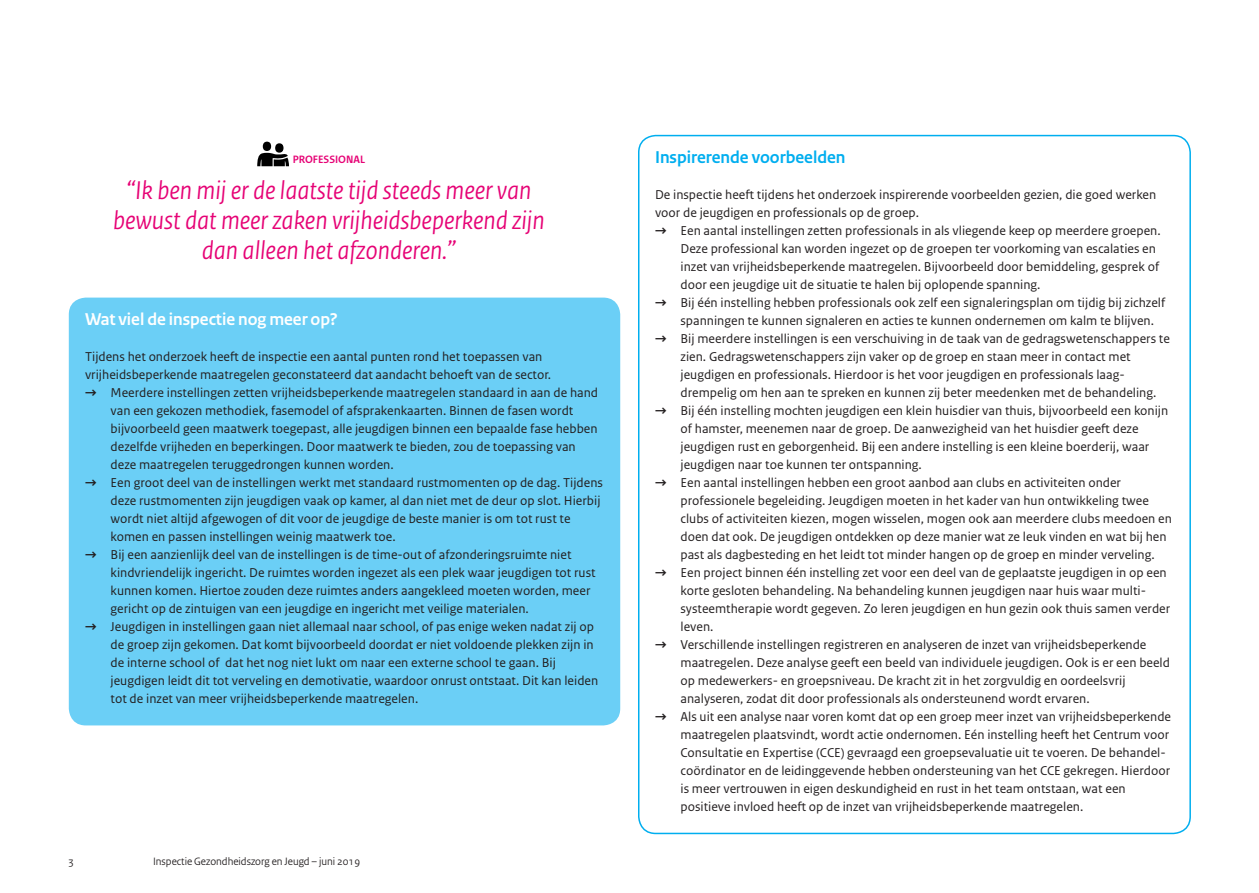
<style>
.page{position:relative;width:1259px;height:893px;background:#fff}
.page>*{position:absolute;margin:0;border:0;box-sizing:border-box;transform-origin:0 0}
._04_RO_Paragraafkop{font:italic 27px "Rijksoverheid Sans Heading";color:#e60275}
._04_RO_Paragraafkop-2{font:700 18px "Rijksoverheid Sans Heading";color:#fff}
._04_RO_Paragraafkop-3{font:700 18px "Rijksoverheid Sans Heading";color:#00aeef}
._04_RO_Paragraafkop-4{font:13.5px/18px "Rijksoverheid Sans Text";color:#231f20}
._04_RO_Paragraafkop-5{font:11.25px "Rijksoverheid Sans";color:#231f20}
._04_RO_Paragraafkop-6{font:700 11.25px "Rijksoverheid Sans Heading";color:#e60275}
.s1{font-weight:700}
</style>
<div class="page">
<div style="left:69px;top:298px;width:551px;height:427px;background:#6bcff6;border-radius:17px"></div>
<div style="left:275px;top:143px;width:8px;height:10px;background:#000;border-radius:50%"></div>
<div style="left:263px;top:142px;width:8px;height:9px;background:#000;border-radius:50%"></div>
<svg style="left:257px;top:153px;width:32px;height:13px"></svg>
<p class="_04_RO_Paragraafkop-6" style="left:293px;top:153px;width:74px">PROFESSIONAL</p>
<p class="_04_RO_Paragraafkop" style="left:126px;top:175px;width:406px">“Ik ben mij er de laatste tijd steeds meer van</p>
<p class="_04_RO_Paragraafkop" style="left:113px;top:205px;width:433px">bewust dat meer zaken vrijheidsbeperkend zijn</p>
<p class="_04_RO_Paragraafkop" style="left:202px;top:235px;width:256px">dan alleen het afzonderen.”</p>
<p class="_04_RO_Paragraafkop-2" style="left:85px;top:309px;width:254px">Wat viel de inspectie nog meer op?</p>
<p class="_04_RO_Paragraafkop-4" style="left:85px;top:347px;width:468px">Tijdens het onderzoek heeft de inspectie een aantal punten rond het toepassen van vrijheidsbeperkende maatregelen geconstateerd dat aandacht behoeft van de sector.</p>
<p class="_04_RO_Paragraafkop-4" style="left:85px;top:383px;width:514px"><span class="s1">→</span> Meerdere instellingen zetten vrijheidsbeperkende maatregelen standaard in aan de hand</p>
<p class="_04_RO_Paragraafkop-4" style="left:111px;top:401px;width:464px">van een gekozen methodiek, fasemodel of afsprakenkaarten. Binnen de fasen wordt</p>
<p class="_04_RO_Paragraafkop-4" style="left:111px;top:419px;width:488px">bijvoorbeeld geen maatwerk toegepast, alle jeugdigen binnen een bepaalde fase hebben</p>
<p class="_04_RO_Paragraafkop-4" style="left:111px;top:437px;width:467px">dezelfde vrijheden en beperkingen. Door maatwerk te bieden, zou de toepassing van</p>
<p class="_04_RO_Paragraafkop-4" style="left:111px;top:455px;width:285px">deze maatregelen teruggedrongen kunnen worden.</p>
<p class="_04_RO_Paragraafkop-4" style="left:85px;top:473px;width:519px"><span class="s1">→</span> Een groot deel van de instellingen werkt met standaard rustmomenten op de dag. Tijdens</p>
<p class="_04_RO_Paragraafkop-4" style="left:111px;top:491px;width:491px">deze rustmomenten zijn jeugdigen vaak op kamer, al dan niet met de deur op slot. Hierbij</p>
<p class="_04_RO_Paragraafkop-4" style="left:111px;top:509px;width:461px">wordt niet altijd afgewogen of dit voor de jeugdige de beste manier is om tot rust te</p>
<p class="_04_RO_Paragraafkop-4" style="left:111px;top:527px;width:287px">komen en passen instellingen weinig maatwerk toe.</p>
<p class="_04_RO_Paragraafkop-4" style="left:85px;top:545px;width:488px"><span class="s1">→</span> Bij een aanzienlijk deel van de instellingen is de time-out of afzonderingsruimte niet</p>
<p class="_04_RO_Paragraafkop-4" style="left:111px;top:563px;width:486px">kindvriendelijk ingericht. De ruimtes worden ingezet als een plek waar jeugdigen tot rust</p>
<p class="_04_RO_Paragraafkop-4" style="left:111px;top:581px;width:481px">kunnen komen. Hiertoe zouden deze ruimtes anders aangekleed moeten worden, meer</p>
<p class="_04_RO_Paragraafkop-4" style="left:111px;top:599px;width:420px">gericht op de zintuigen van een jeugdige en ingericht met veilige materialen.</p>
<p class="_04_RO_Paragraafkop-4" style="left:85px;top:617px;width:510px"><span class="s1">→</span> Jeugdigen in instellingen gaan niet allemaal naar school, of pas enige weken nadat zij op</p>
<p class="_04_RO_Paragraafkop-4" style="left:111px;top:635px;width:485px">de groep zijn gekomen. Dat komt bijvoorbeeld doordat er niet voldoende plekken zijn in</p>
<p class="_04_RO_Paragraafkop-4" style="left:111px;top:653px;width:447px">de interne school of dat het nog niet lukt om naar een externe school te gaan. Bij</p>
<p class="_04_RO_Paragraafkop-4" style="left:111px;top:671px;width:489px">jeugdigen leidt dit tot verveling en demotivatie, waardoor onrust ontstaat. Dit kan leiden</p>
<p class="_04_RO_Paragraafkop-4" style="left:111px;top:689px;width:309px">tot de inzet van meer vrijheidsbeperkende maatregelen.</p>
<p class="_04_RO_Paragraafkop-5" style="left:68px;top:854px;width:7px">3</p>
<p class="_04_RO_Paragraafkop-5" style="left:153px;top:854px;width:208px">Inspectie Gezondheidszorg en Jeugd – juni 2019</p>
<p class="_04_RO_Paragraafkop-3" style="left:655px;top:147px;width:192px">Inspirerende voorbeelden</p>
<p class="_04_RO_Paragraafkop-4" style="left:655px;top:185px;width:503px">De inspectie heeft tijdens het onderzoek inspirerende voorbeelden gezien, die goed werken voor de jeugdigen en professionals op de groep.</p>
<p class="_04_RO_Paragraafkop-4" style="left:655px;top:221px;width:507px"><span class="s1">→</span> Een aantal instellingen zetten professionals in als vliegende keep op meerdere groepen.</p>
<p class="_04_RO_Paragraafkop-4" style="left:680px;top:239px;width:477px">Deze professional kan worden ingezet op de groepen ter voorkoming van escalaties en</p>
<p class="_04_RO_Paragraafkop-4" style="left:680px;top:257px;width:480px">inzet van vrijheidsbeperkende maatregelen. Bijvoorbeeld door bemiddeling, gesprek of</p>
<p class="_04_RO_Paragraafkop-4" style="left:680px;top:275px;width:361px">door een jeugdige uit de situatie te halen bij oplopende spanning.</p>
<p class="_04_RO_Paragraafkop-4" style="left:655px;top:293px;width:512px"><span class="s1">→</span> Bij één instelling hebben professionals ook zelf een signaleringsplan om tijdig bij zichzelf</p>
<p class="_04_RO_Paragraafkop-4" style="left:680px;top:311px;width:475px">spanningen te kunnen signaleren en acties te kunnen ondernemen om kalm te blijven.</p>
<p class="_04_RO_Paragraafkop-4" style="left:655px;top:329px;width:516px"><span class="s1">→</span> Bij meerdere instellingen is een verschuiving in de taak van de gedragswetenschappers te</p>
<p class="_04_RO_Paragraafkop-4" style="left:680px;top:347px;width:452px">zien. Gedragswetenschappers zijn vaker op de groep en staan meer in contact met</p>
<p class="_04_RO_Paragraafkop-4" style="left:680px;top:365px;width:446px">jeugdigen en professionals. Hierdoor is het voor jeugdigen en professionals laag-</p>
<p class="_04_RO_Paragraafkop-4" style="left:680px;top:383px;width:477px">drempelig om hen aan te spreken en kunnen zij beter meedenken met de behandeling.</p>
<p class="_04_RO_Paragraafkop-4" style="left:655px;top:401px;width:515px"><span class="s1">→</span> Bij één instelling mochten jeugdigen een klein huisdier van thuis, bijvoorbeeld een konijn</p>
<p class="_04_RO_Paragraafkop-4" style="left:680px;top:419px;width:459px">of hamster, meenemen naar de groep. De aanwezigheid van het huisdier geeft deze</p>
<p class="_04_RO_Paragraafkop-4" style="left:680px;top:437px;width:470px">jeugdigen rust en geborgenheid. Bij een andere instelling is een kleine boerderij, waar</p>
<p class="_04_RO_Paragraafkop-4" style="left:680px;top:455px;width:243px">jeugdigen naar toe kunnen ter ontspanning.</p>
<p class="_04_RO_Paragraafkop-4" style="left:655px;top:473px;width:467px"><span class="s1">→</span> Een aantal instellingen hebben een groot aanbod aan clubs en activiteiten onder</p>
<p class="_04_RO_Paragraafkop-4" style="left:680px;top:491px;width:470px">professionele begeleiding. Jeugdigen moeten in het kader van hun ontwikkeling twee</p>
<p class="_04_RO_Paragraafkop-4" style="left:680px;top:509px;width:493px">clubs of activiteiten kiezen, mogen wisselen, mogen ook aan meerdere clubs meedoen en</p>
<p class="_04_RO_Paragraafkop-4" style="left:680px;top:527px;width:487px">doen dat ook. De jeugdigen ontdekken op deze manier wat ze leuk vinden en wat bij hen</p>
<p class="_04_RO_Paragraafkop-4" style="left:680px;top:545px;width:476px">past als dagbesteding en het leidt tot minder hangen op de groep en minder verveling.</p>
<p class="_04_RO_Paragraafkop-4" style="left:655px;top:563px;width:513px"><span class="s1">→</span> Een project binnen één instelling zet voor een deel van de geplaatste jeugdigen in op een</p>
<p class="_04_RO_Paragraafkop-4" style="left:680px;top:581px;width:467px">korte gesloten behandeling. Na behandeling kunnen jeugdigen naar huis waar multi-</p>
<p class="_04_RO_Paragraafkop-4" style="left:680px;top:599px;width:491px">systeemtherapie wordt gegeven. Zo leren jeugdigen en hun gezin ook thuis samen verder</p>
<p class="_04_RO_Paragraafkop-4" style="left:680px;top:617px;width:34px">leven.</p>
<p class="_04_RO_Paragraafkop-4" style="left:655px;top:635px;width:493px"><span class="s1">→</span> Verschillende instellingen registreren en analyseren de inzet van vrijheidsbeperkende</p>
<p class="_04_RO_Paragraafkop-4" style="left:680px;top:653px;width:491px">maatregelen. Deze analyse geeft een beeld van individuele jeugdigen. Ook is er een beeld</p>
<p class="_04_RO_Paragraafkop-4" style="left:680px;top:671px;width:446px">op medewerkers- en groepsniveau. De kracht zit in het zorgvuldig en oordeelsvrij</p>
<p class="_04_RO_Paragraafkop-4" style="left:680px;top:689px;width:411px">analyseren, zodat dit door professionals als ondersteunend wordt ervaren.</p>
<p class="_04_RO_Paragraafkop-4" style="left:655px;top:707px;width:517px"><span class="s1">→</span> Als uit een analyse naar voren komt dat op een groep meer inzet van vrijheidsbeperkende</p>
<p class="_04_RO_Paragraafkop-4" style="left:680px;top:725px;width:490px">maatregelen plaatsvindt, wordt actie ondernomen. Eén instelling heeft het Centrum voor<br>Consultatie en Expertise (CCE) gevraagd een groepsevaluatie uit te voeren. De behandel-</p>
<p class="_04_RO_Paragraafkop-4" style="left:680px;top:761px;width:491px">coördinator en de leidinggevende hebben ondersteuning van het CCE gekregen. Hierdoor is meer vertrouwen in eigen deskundigheid en rust in het team ontstaan, wat een positieve invloed heeft op de inzet van vrijheidsbeperkende maatregelen.</p>
</div>
